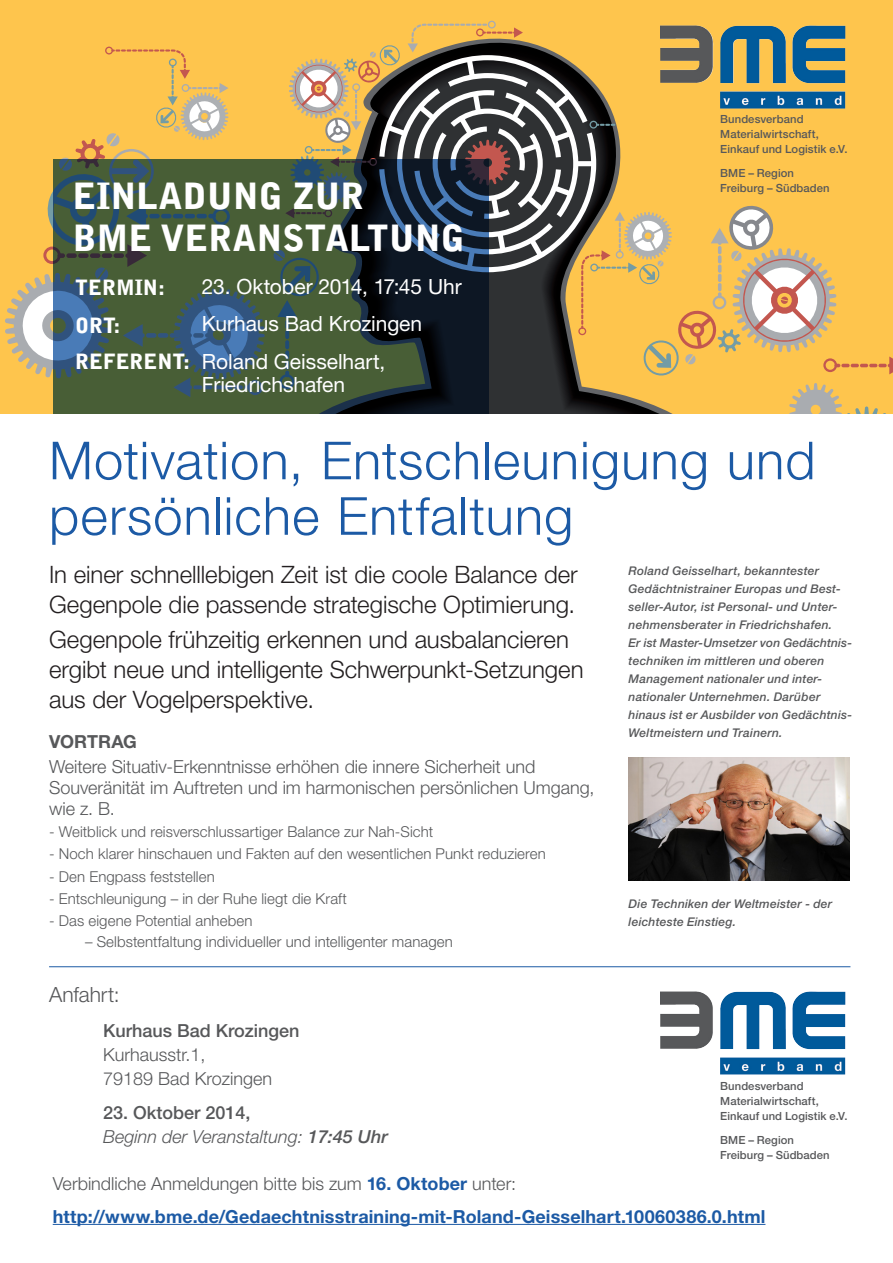
<style>
.page{position:relative;width:893px;height:1263px;background:#fff}
.page>*{position:absolute;margin:0;border:0;box-sizing:border-box;transform-origin:0 0}
.t1{font:300 52.5px/55.5px "Helvetica Neue LT";letter-spacing:.02em;color:#1c5aa5}
.t2{font:900 36px/42px "Bell Gothic Std";color:#fff}
.t3{font:300 24px/30px "Helvetica Neue LT Std";color:#231f20}
.t4{font:21px/37.2px "Helvetica Neue LT Std";letter-spacing:-.005em;color:#fff}
.t5{font:900 21px/38.4px "Bell Gothic Std";letter-spacing:-.005em;color:#fff}
.t6{font:300 21px "Helvetica Neue LT Std";color:#57585a}
.t7{font:300 18px/21px "Helvetica Neue LT Std";color:#57585a}
.t8{font:700 18px/32.5px "Helvetica Neue LT Std";letter-spacing:.005em;color:#1c5aa5}
.t9{font:italic 300 18px/24px "Helvetica Neue LT Std";color:#57585a}
.t10{font:500 18px "Helvetica Neue LT Std";color:#57585a}
.t11{font:700 18px "Helvetica Neue LT Std";color:#57585a}
.t12{font:300 15px "Helvetica Neue LT Std";letter-spacing:.005em;color:#57585a}
.t13{font:italic 500 12px/18px "Helvetica Neue LT Std";letter-spacing:.02em;color:#57585a}
.t14{font:500 11.25px/15px "Helvetica Neue LT Std";letter-spacing:.01em;color:#57585a}
.s1{font-weight:500;font-style:normal}
.s2{font-weight:500}
.s3{font-weight:300;color:#57585a}
</style>
<div class="page">
<div style="left:0;top:0;width:893px;height:414px;background:#fec54d"></div>
<svg style="left:489px;top:85px;width:184px;height:329px"></svg>
<svg style="left:408px;top:21px;width:115px;height:31px"></svg>
<svg style="left:596px;top:121px;width:19px;height:8px"></svg>
<svg style="left:289px;top:45px;width:111px;height:114px"></svg>
<svg style="left:379px;top:55px;width:217px;height:217px;background:#686765"></svg>
<svg style="left:456px;top:140px;width:64px;height:79px;background:#765b5a"></svg>
<svg style="left:789px;top:383px;width:97px;height:31px"></svg>
<svg style="left:578px;top:203px;width:315px;height:174px"></svg>
<svg style="left:5px;top:47px;width:224px;height:331px"></svg>
<img style="left:660px;top:25px;width:146px;height:58px">
<hr style="left:49px;top:966px;width:801px;height:1px;background:#1c5aa5">
<img style="left:660px;top:991px;width:146px;height:58px">
<hr style="left:53px;top:1224px;width:712px;height:1px;background:#1c5aa5">
<svg style="left:53px;top:159px;width:436px;height:255px;background:#354a3f"></svg>
<img style="left:629px;top:758px;width:220px;height:122px">
<h2 class="t2" style="left:73px;top:175px;width:394px">EINLADUNG ZUR<br>BME VERANSTALTUNG</h2>
<h3 class="t5" style="left:75px;top:268px;width:91px">TERMIN:<br>ORT:</h3>
<h3 class="t5" style="left:75px;top:343px;width:116px">REFERENT:</h3>
<h3 class="t4" style="left:202px;top:268px;width:261px">23. Oktober 2014, 17:45 Uhr<br>Kurhaus Bad Krozingen<br>Roland Geisselhart,</h3>
<h3 class="t4" style="left:202px;top:366px;width:145px">Friedrichshafen</h3>
<p class="t14" style="left:720px;top:112px;width:129px">Bundesverband<br>Materialwirtschaft,<br>Einkauf und Logistik e.V.</p>
<p class="t14" style="left:720px;top:166px;width:111px">BME – Region<br>Freiburg – Südbaden</p>
<h1 class="t1" style="left:49px;top:432px;width:768px">Motivation, Entschleunigung und persönliche Entfaltung</h1>
<h3 class="t3" style="left:49px;top:559px;width:530px">In einer schnelllebigen Zeit ist die coole Balance der<br>Gegenpole die passende strategische Optimierung.</h3>
<h3 class="t3" style="left:49px;top:624px;width:536px">Gegenpole frühzeitig erkennen und ausbalancieren ergibt neue und intelligente Schwerpunkt-Setzungen aus der Vogelperspektive.</h3>
<h3 class="t11" style="left:49px;top:730px;width:89px">Vortrag</h3>
<h3 class="t7" style="left:49px;top:756px;width:547px">Weitere Situativ-Erkenntnisse erhöhen die innere Sicherheit und<br>Souveränität im Auftreten und im harmonischen persönlichen Umgang, wie z. B.</h3>
<p class="t12" style="left:49px;top:823px;width:386px">- Weitblick und reisverschlussartiger Balance zur Nah-Sicht</p>
<p class="t12" style="left:49px;top:845px;width:498px">- Noch klarer hinschauen und Fakten auf den wesentlichen Punkt reduzieren</p>
<p class="t12" style="left:49px;top:867px;width:167px">- Den Engpass feststellen</p>
<p class="t12" style="left:49px;top:889px;width:299px">- Entschleunigung – in der Ruhe liegt die Kraft</p>
<p class="t12" style="left:49px;top:912px;width:205px">- Das eigene Potential anheben</p>
<p class="t12" style="left:85px;top:933px;width:369px">– Selbstentfaltung individueller und intelligenter managen</p>
<p class="t13" style="left:629px;top:561px;width:225px">Roland Geisselhart, bekanntester Gedächtnistrainer Europas und Best&shy;seller-Autor, ist Personal- und Unter&shy;nehmensberater in Friedrichshafen.<br>Er ist Master-Umsetzer von Gedächtnis&shy;techniken im mittleren und oberen Management nationaler und inter&shy;nationaler Unternehmen. Darüber hinaus ist er Ausbilder von Gedächtnis-Weltmeistern und Trainern.</p>
<p class="t13" style="left:629px;top:894px;width:205px">Die Techniken der Weltmeister - der leichteste Einstieg.</p>
<h3 class="t6" style="left:49px;top:982px;width:72px">Anfahrt:</h3>
<h3 class="t10" style="left:103px;top:1019px;width:198px">Kurhaus Bad Krozingen</h3>
<h3 class="t7" style="left:103px;top:1042px;width:171px;line-height:24px">Kurhausstr.1,<br>79189 Bad Krozingen</h3>
<h3 class="t9" style="left:103px;top:1100px;width:287px"><span class="s1">23. Oktober 2014,<br></span>Beginn der Veranstaltung: <span class="s2">17:45 Uhr</span></h3>
<p class="t14" style="left:720px;top:1078px;width:129px">Bundesverband<br>Materialwirtschaft,<br>Einkauf und Logistik e.V.</p>
<p class="t14" style="left:720px;top:1132px;width:111px">BME – Region<br>Freiburg – Südbaden</p>
<h3 class="t8" style="left:53px;top:1167px;width:714px"><span class="s3">Verbindliche Anmeldungen bitte bis zum</span> 16. Oktober <span class="s3">unter: </span>http://www.bme.de/Gedaechtnisstraining-mit-Roland-Geisselhart.10060386.0.html</h3>
</div>
